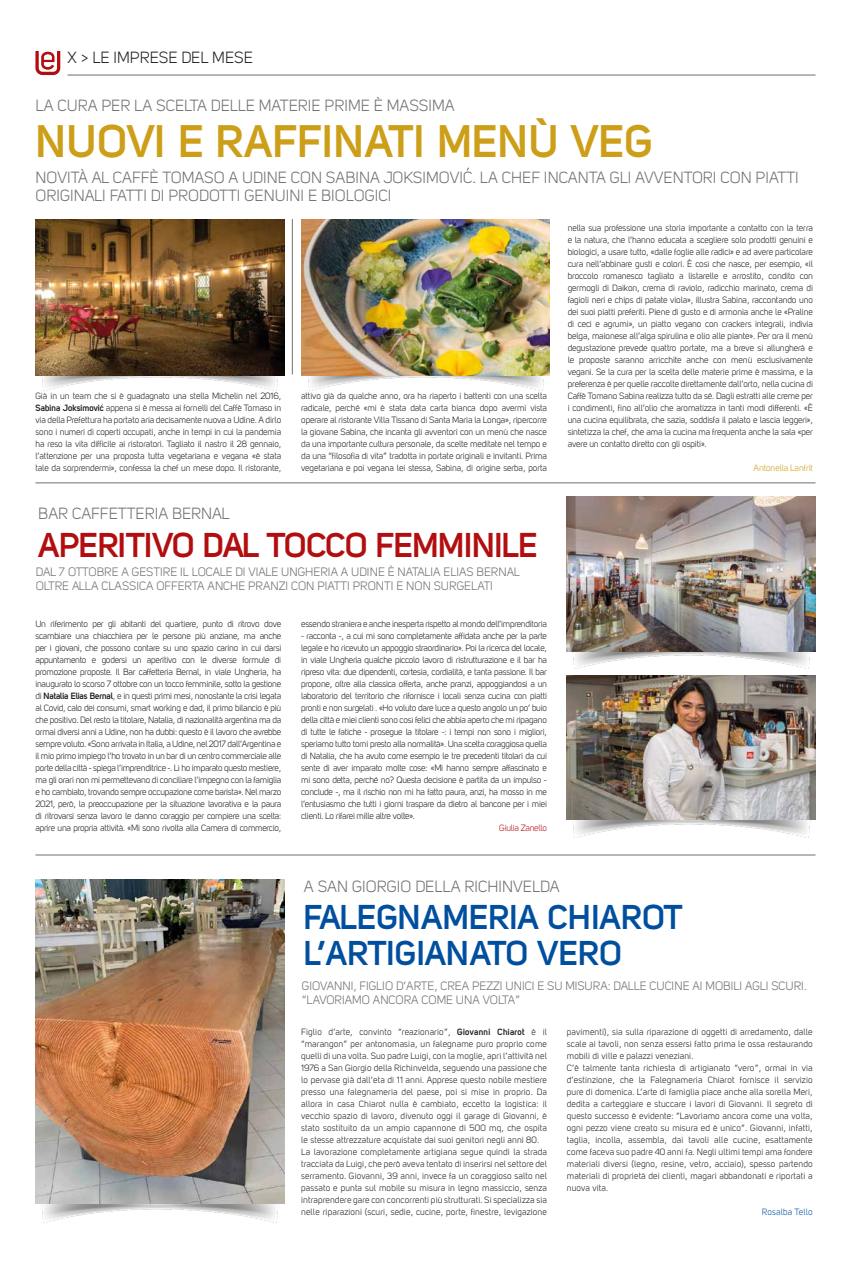
<style>
.page{position:relative;width:851px;height:1276px;background:#fff}
.page>*{position:absolute;margin:0;border:0;box-sizing:border-box;transform-origin:0 0}
.t1{font:700 45px "Uni Sans Semi";color:#cd9e18}
.t2{font:700 34px/36px "Uni Sans Semi";color:#004f9f}
.t3{font:700 34px "Uni Sans Semi";letter-spacing:-.02em;color:#b20e10}
.t4{font:16px/18px "Uni Sans Book";color:#706f6f}
.t5{font:16px "Uni Sans Book";color:#1d1d1b}
.t6{font:12px/14px "Uni Sans Book";color:#706f6f}
.t7{font:9px/12px "Uni Sans Book";letter-spacing:.015em;color:#1d1d1b;text-align:justify}
.t8{font:9px "Uni Sans Book";letter-spacing:-.025em;color:#1d1d1b}
.t9{font:9px "Uni Sans Book";letter-spacing:-.01em;color:#cd9e18}
.t10{font:9px "Uni Sans Book";letter-spacing:-.025em;color:#b20e10}
.t11{font:9px "Uni Sans Book";letter-spacing:.015em;color:#004f9f}
.s1{font-family:"Uni Sans Semi";font-weight:700}
</style>
<div class="page">
<img style="left:570px;top:819px;width:242px;height:18px">
<img style="left:570px;top:651px;width:242px;height:18px">
<svg style="left:35px;top:51px;width:25px;height:24px"></svg>
<hr style="left:68px;top:75px;width:747px;height:1px;background:#706f6f">
<hr style="left:35px;top:482px;width:780px;height:1px;background:#706f6f">
<hr style="left:292px;top:219px;width:1px;height:155px;background:#706f6f">
<img style="left:566px;top:496px;width:249px;height:155px">
<img style="left:566px;top:675px;width:249px;height:144px">
<hr style="left:35px;top:854px;width:780px;height:1px;background:#706f6f">
<img style="left:40px;top:375px;width:241px;height:16px">
<img style="left:305px;top:375px;width:241px;height:16px">
<img style="left:41px;top:1204px;width:238px;height:18px">
<img style="left:35px;top:879px;width:249px;height:324px">
<img style="left:301px;top:219px;width:248px;height:156px">
<img style="left:36px;top:219px;width:248px;height:156px">
<h3 class="t5" style="left:68px;top:48px;width:187px">X &gt; LE IMPRESE DEL MESE</h3>
<h3 class="t4" style="left:35px;top:97px;width:420px">LA CURA PER LA SCELTA DELLE MATERIE PRIME È MASSIMA</h3>
<h1 class="t1" style="left:36px;top:114px;width:620px">NUOVI E RAFFINATI MENÙ VEG</h1>
<h3 class="t4" style="left:35px;top:169px;width:764px">NOVITÀ AL CAFFÈ TOMASO A UDINE CON SABINA JOKSIMOVIC. LA CHEF INCANTA GLI AVVENTORI CON PIATTI<br>ORIGINALI FATTI DI PRODOTTI GENUINI E BIOLOGICI</h3>
<p class="t7" style="left:35px;top:390px;width:247px">Già in un team che si è guadagnato una stella Michelin nel 2016, <span class="s1">Sabina Joksimovic</span> appena si è messa ai fornelli del Caffè Tomaso in via della Prefettura ha portato aria decisamente nuova a Udine. A dirlo sono i numeri di coperti occupati, anche in tempi in cui la pandemia ha reso la vita difficile ai ristoratori. Tagliato il nastro il 28 gennaio, l’attenzione per una proposta tutta vegetariana e vegana «è stata tale da sorprendermi», confessa la chef un mese dopo. Il ristorante,</p>
<p class="t7" style="left:301px;top:390px;width:247px">attivo già da qualche anno, ora ha riaperto i battenti con una scelta radicale, perché «mi è stata data carta bianca dopo avermi vista operare al ristorante Villa Tissano di Santa Maria la Longa», ripercorre la giovane Sabina, che incanta gli avventori con un menù che nasce da una importante cultura personale, da scelte meditate nel tempo e da una “filosofia di vita” tradotta in portate originali e invitanti. Prima vegetariana e poi vegana lei stessa, Sabina, di origine serba, porta</p>
<h3 class="t4" style="left:38px;top:504px;width:193px">BAR CAFFETTERIA BERNAL</h3>
<h2 class="t3" style="left:38px;top:524px;width:501px">APERITIVO DAL TOCCO FEMMINILE</h2>
<h3 class="t6" style="left:36px;top:565px;width:485px">DAL 7 OTTOBRE A GESTIRE IL LOCALE DI VIALE UNGHERIA A UDINE È NATALIA ELIAS BERNAL<br>OLTRE ALLA CLASSICA OFFERTA ANCHE PRANZI CON PIATTI PRONTI E NON SURGELATI</h3>
<p class="t7" style="left:35px;top:618px;width:247px">Un riferimento per gli abitanti del quartiere, punto di ritrovo dove scambiare una chiacchiera per le persone più anziane, ma anche per i giovani, che possono contare su uno spazio carino in cui darsi appuntamento e godersi un aperitivo con le diverse formule di promozione proposte. Il Bar caffetteria Bernal, in viale Ungheria, ha inaugurato lo scorso 7 ottobre con un tocco femminile, sotto la gestione di <span class="s1">Natalia Elias Bernal</span>, e in questi primi mesi, nonostante la crisi legata al Covid, calo dei consumi, smart working e dad, il primo bilancio è più che positivo. Del resto la titolare, Natalia, di nazionalità argentina ma da ormai diversi anni a Udine, non ha dubbi: questo è il lavoro che avrebbe sempre voluto. «Sono arrivata in Italia, a Udine, nel 2017 dall’Argentina e il mio primo impiego l’ho trovato in un bar di un centro commerciale alle porte della città - spiega l’imprenditrice -. Lì ho imparato questo mestiere, ma gli orari non mi permettevano di conciliare l’impegno con la famiglia e ho cambiato, trovando sempre occupazione come barista». Nel marzo 2021, però, la preoccupazione per la situazione lavorativa e la paura di ritrovarsi senza lavoro le danno coraggio per compiere una scelta: aprire una propria attività. «Mi sono rivolta alla Camera di commercio,</p>
<p class="t8" style="left:301px;top:619px;width:247px">essendo straniera e anche inesperta rispetto al mondo dell’imprenditoria</p>
<p class="t7" style="left:301px;top:630px;width:247px">- racconta -, a cui mi sono completamente affidata anche per la parte legale e ho ricevuto un appoggio straordinario». Poi la ricerca del locale, in viale Ungheria qualche piccolo lavoro di ristrutturazione e il bar ha ripreso vita: due dipendenti, cortesia, cordialità, e tanta passione. Il bar propone, oltre alla classica offerta, anche pranzi, appoggiandosi a un laboratorio del territorio che rifornisce i locali senza cucina con piatti pronti e non surgelati . «Ho voluto dare luce a questo angolo un po’ buio della città e miei clienti sono così felici che abbia aperto che mi ripagano di tutte le fatiche - prosegue la titolare -: i tempi non sono i migliori, speriamo tutto torni presto alla normalità». Una scelta coraggiosa quella di Natalia, che ha avuto come esempio le tre precedenti titolari da cui sente di aver imparato molte cose: «Mi hanno sempre affascinato e mi sono detta, perché no? Questa decisione è partita da un impulso - conclude -, ma il rischio non mi ha fatto paura, anzi, ha mosso in me l’entusiasmo che tutti i giorni traspare da dietro al bancone per i miei clienti. Lo rifarei mille altre volte».</p>
<p class="t10" style="left:499px;top:823px;width:49px">Giulia Zanello</p>
<p class="t7" style="left:567px;top:222px;width:247px">nella sua professione una storia importante a contatto con la terra e la natura, che l’hanno educata a scegliere solo prodotti genuini e biologici, a usare tutto, «dalle foglie alle radici» e ad avere particolare cura nell’abbinare gusti e colori. È così che nasce, per esempio, «il broccolo romanesco tagliato a listarelle e arrostito, condito con germogli di Daikon, crema di raviolo, radicchio marinato, crema di fagioli neri e chips di patate viola», illustra Sabina, raccontando uno dei suoi piatti preferiti. Piene di gusto e di armonia anche le «Praline di ceci e agrumi», un piatto vegano con crackers integrali, indivia belga, maionese all’alga spirulina e olio alle piante». Per ora il menù degustazione prevede quattro portate, ma a breve si allungherà e le proposte saranno arricchite anche con menù esclusivamente vegani. Se la cura per la scelta delle materie prime è massima, e la preferenza è per quelle raccolte direttamente dall’orto, nella cucina di Caffè Tomano Sabina realizza tutto da sé. Dagli estratti alle creme per i condimenti, fino all’olio che aromatizza in tanti modi differenti. «È una cucina equilibrata, che sazia, soddisfa il palato e lascia leggeri», sintetizza la chef, che ama la cucina ma frequenta anche la sala «per avere un contatto diretto con gli ospiti».</p>
<p class="t9" style="left:753px;top:463px;width:61px">Antonella Lanfrit</p>
<h3 class="t4" style="left:304px;top:877px;width:257px">A SAN GIORGIO DELLA RICHINVELDA</h3>
<h2 class="t2" style="left:304px;top:898px;width:380px">FALEGNAMERIA CHIAROT<br>L’ARTIGIANATO VERO</h2>
<h3 class="t6" style="left:302px;top:979px;width:506px">GIOVANNI, FIGLIO D’ARTE, CREA PEZZI UNICI E SU MISURA: DALLE CUCINE AI MOBILI AGLI SCURI. “LAVORIAMO ANCORA COME UNA VOLTA”</h3>
<p class="t7" style="left:301px;top:1026px;width:247px;text-align:left">Figlio d’arte, convinto “reazionario”, <span class="s1">Giovanni Chiarot</span> è il “marangon” per antonomasia, un falegname puro proprio come quelli di una volta. Suo padre Luigi, con la moglie, aprì l’attività nel 1976 a San Giorgio della Richinvelda, seguendo una passione che lo pervase già dall’eta di 11 anni. Apprese questo nobile mestiere presso una falegnameria del paese, poi si mise in proprio. Da allora in casa Chiarot nulla è cambiato, eccetto la logistica: il vecchio spazio di lavoro, divenuto oggi il garage di Giovanni, è stato sostituito da un ampio capannone di 500 mq, che ospita le stesse attrezzature acquistate dai suoi genitori negli anni 80.<br>La lavorazione completamente artigiana segue quindi la strada tracciata da Luigi, che però aveva tentato di inserirsi nel settore del serramento. Giovanni, 39 anni, invece fa un coraggioso salto nel passato e punta sul mobile su misura in legno massiccio, senza intraprendere gare con concorrenti più strutturati. Si specializza sia nelle riparazioni (scuri, sedie, cucine, porte, finestre, levigazione</p>
<p class="t7" style="left:566px;top:1026px;width:247px;text-align:left">pavimenti), sia sulla riparazione di oggetti di arredamento, dalle scale ai tavoli, non senza essersi fatto prima le ossa restaurando mobili di ville e palazzi veneziani.<br>C’è talmente tanta richiesta di artigianato “vero”, ormai in via d’estinzione, che la Falegnameria Chiarot fornisce il servizio pure di domenica. L’arte di famiglia piace anche alla sorella Meri, dedita a carteggiare e stuccare i lavori di Giovanni. Il segreto di questo successo è evidente: “Lavoriamo ancora come una volta, ogni pezzo viene creato su misura ed è unico”. Giovanni, infatti, taglia, incolla, assembla, dai tavoli alle cucine, esattamente come faceva suo padre 40 anni fa. Negli ultimi tempi ama fondere materiali diversi (legno, resine, vetro, acciaio), spesso partendo materiali di proprietà dei clienti, magari abbandonati e riportati a nuova vita.</p>
<p class="t11" style="left:761px;top:1207px;width:52px">Rosalba Tello</p>
</div>
